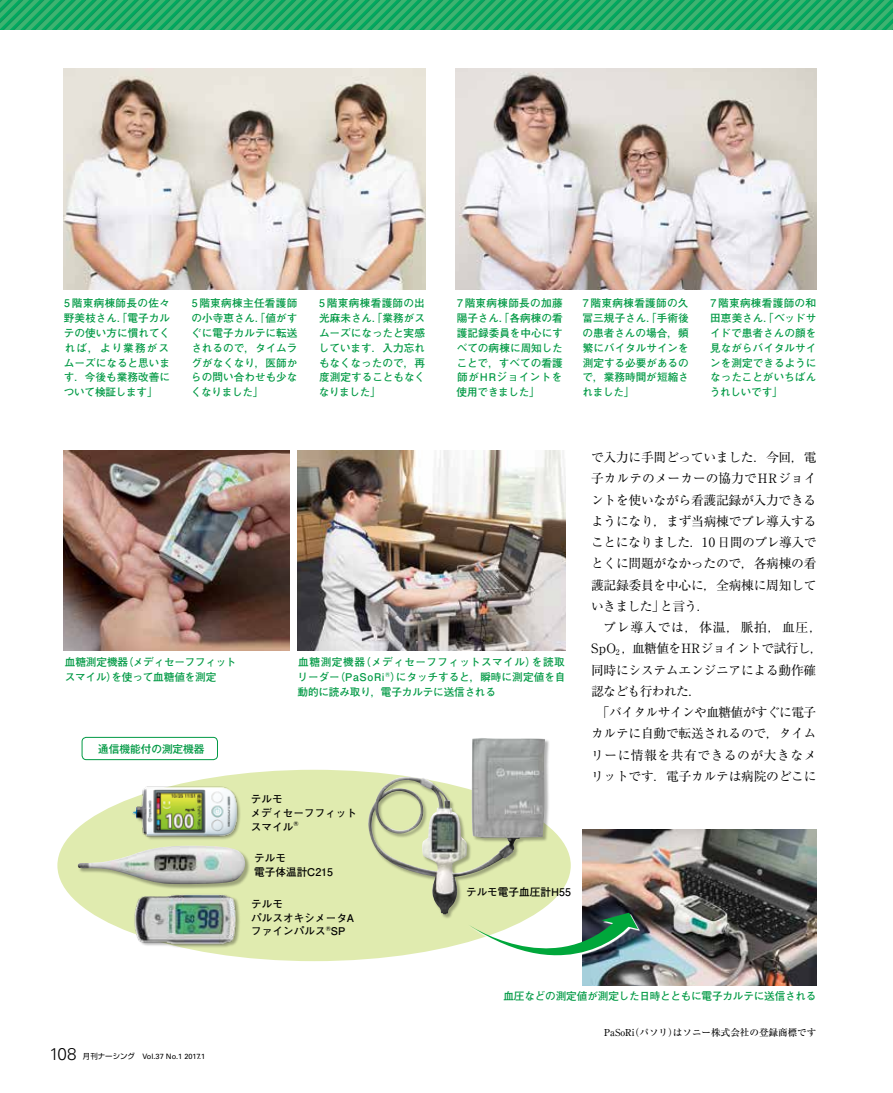
<style>
.page{position:relative;width:893px;height:1093px;background:#fff}
.page>*{position:absolute;margin:0;border:0;box-sizing:border-box;transform-origin:0 0}
.t1{font:300 16.95px "Univers LT Std";color:#000}
.t2{font:12.75px/21.3px "Ryumin Pr 6";letter-spacing:-.02em;color:#000;text-align:justify}
.t3{font:12.75px "Ryumin Pr 6";letter-spacing:-.045em;color:#000}
.t4{font:12.75px "Ryumin Pr 6";letter-spacing:.04em;color:#000}
.t5{font:12.75px "Ryumin Pr 6";letter-spacing:.065em;color:#000}
.t6{font:700 10.65px/14.9px "Futo Go B101 Pr 6";letter-spacing:-.005em;color:#094;text-align:justify}
.t7{font:700 10.65px/13.8px "Futo Go B101 Pr 6";color:#000}
.t8{font:500 10.65px "Gothic MB101 Pr 6";color:#094}
.t9{font:500 9.6px "Ryumin Pr 6";color:#000}
.t10{font:7.5px "Univers LT Std";color:#000}
.s1{font-family:"Shin Go Pr 6"}
</style>
<div class="page">
<svg style="left:0;top:0;width:893px;height:30px;background:#22ab67"></svg>
<img style="left:64px;top:68px;width:361px;height:221px">
<img style="left:455px;top:68px;width:361px;height:221px">
<img style="left:64px;top:451px;width:225px;height:200px">
<img style="left:298px;top:451px;width:268px;height:200px">
<img style="left:583px;top:829px;width:233px;height:156px">
<div style="left:57px;top:770px;width:514px;height:191px;background:#e0ebaf;border-radius:50%"></div>
<div style="left:82px;top:737px;width:136px;height:23px;border:1px solid #094;border-radius:4px"></div>
<div style="left:368px;top:738px;width:182px;height:181px;background:#000;opacity:.3"></div>
<img style="left:368px;top:738px;width:177px;height:176px">
<img style="left:128px;top:781px;width:112px;height:59px">
<img style="left:134px;top:894px;width:109px;height:64px">
<div style="left:78px;top:846px;width:172px;height:43px;background:#000;opacity:.3"></div>
<img style="left:78px;top:846px;width:167px;height:38px">
<svg style="left:468px;top:912px;width:170px;height:74px"></svg>
<p class="t6" style="left:191px;top:295px;width:108px">5階東病棟主任看護師の小寺恵さん．「値がすぐに電子カルテに転送されるので，タイムラグがなくなり，医師からの問い合わせも少なくなりました」</p>
<p class="t6" style="left:582px;top:295px;width:108px">7階東病棟看護師の久冨三規子さん．「手術後の患者さんの場合，頻繁にバイタルサインを測定する必要があるので，業務時間が短縮されました」</p>
<p class="t6" style="left:319px;top:295px;width:108px">5階東病棟看護師の出光麻未さん．「業務がスムーズになったと実感しています．入力忘れもなくなったので，再度測定することもなくなりました」</p>
<p class="t6" style="left:710px;top:295px;width:108px">7階東病棟看護師の和田恵美さん．「ベッドサイドで患者さんの顔を見ながらバイタルサインを測定できるようになったことがいちばんうれしいです」</p>
<p class="t6" style="left:64px;top:295px;width:108px">5階東病棟師長の佐々野美枝さん．「電子カルテの使い方に慣れてくれば，より業務がスムーズになると思います．今後も業務改善について検証します」</p>
<p class="t6" style="left:457px;top:295px;width:108px">7階東病棟師長の加藤陽子さん．「各病棟の看護記録委員を中心にすべての病棟に周知したことで，すべての看護師がHRジョイントを使用できました」</p>
<p class="t6" style="left:65px;top:654px;width:173px">血糖測定機器（メディセーフフィットスマイル）を使って血糖値を測定</p>
<p class="t6" style="left:298px;top:654px;width:269px">血糖測定機器（メディセーフフィットスマイル）を読取リーダー（PaSoRi<sup>®</sup>）にタッチすると，瞬時に測定値を自動的に読み取り，電子カルテに送信される</p>
<p class="t8" style="left:98px;top:739px;width:108px">通信機能付の測定機器</p>
<p class="t7" style="left:251px;top:792px;width:108px">テルモ<br>メディセーフフィットスマイル<sup>®</sup></p>
<p class="t7" style="left:254px;top:850px;width:80px">テルモ<br>電子体温計C215</p>
<p class="t7" style="left:251px;top:896px;width:104px">テルモ<br>パルスオキシメータAファインパルス<sup>®</sup>SP</p>
<p class="t7" style="left:466px;top:885px;width:106px">テルモ電子血圧計H55</p>
<p class="t2" style="left:591px;top:446px;width:227px">で入力に手間どっていました．今回，電子カルテのメーカーの協力でHRジョイントを使いながら看護記録が入力できるようになり，まず当病棟でプレ導入することになりました．10 日間のプレ導入でとくに問題がなかったので，各病棟の看護記録委員を中心に，全病棟に周知していきました」と言う．</p>
<p class="t5" style="left:603px;top:617px;width:220px">プレ導入では，体温，脈拍，血圧，</p>
<p class="t3" style="left:591px;top:638px;width:233px">SpO<sub>2</sub> ，血糖値をHRジョイントで試行し，</p>
<p class="t2" style="left:591px;top:658px;width:227px">同時にシステムエンジニアによる動作確</p>
<p class="t3" style="left:591px;top:681px;width:112px">認なども行われた．</p>
<p class="t3" style="left:597px;top:702px;width:221px">「バイタルサインや血糖値がすぐに電子</p>
<p class="t2" style="left:591px;top:722px;width:227px">カルテに自動で転送されるので，タイム</p>
<p class="t4" style="left:591px;top:745px;width:227px">リーに情報を共有できるのが大きなメ</p>
<p class="t2" style="left:591px;top:765px;width:227px">リットです．電子カルテは病院のどこに</p>
<p class="t6" style="left:503px;top:988px;width:315px">血圧などの測定値が測定した日時とともに電子カルテに送信される</p>
<h1 class="t1" style="left:49px;top:1044px;width:29px">108</h1>
<p class="t10" style="left:83px;top:1052px;width:124px"><span class="s1">月刊ナーシング　</span>Vol.37 No.1 2017.1</p>
<p class="t9" style="left:604px;top:1024px;width:214px">PaSoRi（パソリ）はソニー株式会社の登録商標です</p>
</div>
